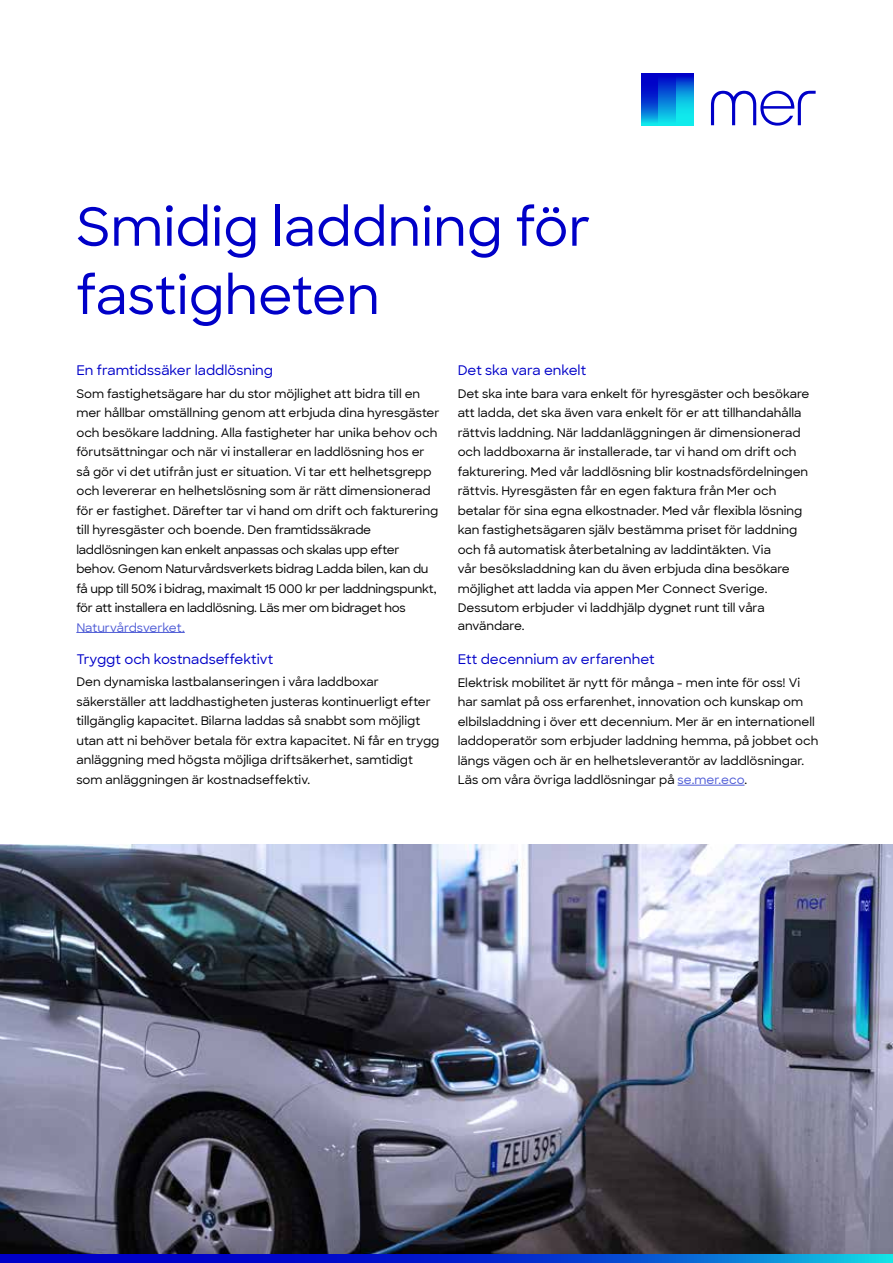
<style>
.page{position:relative;width:893px;height:1263px;background:#fff}
.page>*{position:absolute;margin:0;border:0;box-sizing:border-box;transform-origin:0 0}
.t1{font:500 52.5px/68.2px "Sharp Sans";color:#0000c8}
.t2{font:500 13.5px "Sharp Sans";color:#0000c8}
.t3{font:500 12px/19.5px "Sharp Sans";color:#000}
.t4{font:500 12px "Sharp Sans";letter-spacing:-.01em;color:#4f5cd6}
.s1{color:#4f5cd6}
</style>
<div class="page">
<hr style="left:76px;top:632px;width:109px;height:1px;background:#4f5cd6">
<hr style="left:678px;top:785px;width:66px;height:1px;background:#4f5cd6">
<svg style="left:641px;top:73px;width:18px;height:52px"></svg>
<div style="left:659px;top:73px;width:17px;height:52px;background:linear-gradient(to bottom,#0000c6,#10e9ec)"></div>
<svg style="left:676px;top:73px;width:18px;height:52px"></svg>
<svg style="left:711px;top:91px;width:105px;height:35px"></svg>
<img style="left:0;top:844px;width:893px;height:410px">
<svg style="left:0;top:1254px;width:893px;height:9px;background:#0438cf"></svg>
<h1 class="t1" style="left:76px;top:190px;width:516px">Smidig laddning för fastigheten</h1>
<p class="t2" style="left:76px;top:360px;width:198px">En framtidssäker laddlösning</p>
<p class="t3" style="left:76px;top:383px;width:365px">Som fastighetsägare har du stor möjlighet att bidra till en mer hållbar omställning genom att erbjuda dina hyresgäster och besökare laddning. Alla fastigheter har unika behov och förutsättningar och när vi installerar en laddlösning hos er så gör vi det utifrån just er situation. Vi tar ett helhetsgrepp och levererar en helhetslösning som är rätt dimensionerad för er fastighet. Därefter tar vi hand om drift och fakturering till hyresgäster och boende. Den framtidssäkrade laddlösningen kan enkelt anpassas och skalas upp efter behov. Genom Naturvårdsverkets bidrag Ladda bilen, kan du få upp till 50% i bidrag, maximalt 15 000 kr per laddningspunkt, för att installera en laddlösning. Läs mer om bidraget hos</p>
<p class="t4" style="left:76px;top:618px;width:110px">Naturvårdsverket.</p>
<p class="t2" style="left:76px;top:649px;width:199px">Tryggt och kostnadseffektivt</p>
<p class="t3" style="left:76px;top:672px;width:365px">Den dynamiska lastbalanseringen i våra laddboxar säkerställer att laddhastigheten justeras kontinuerligt efter tillgänglig kapacitet. Bilarna laddas så snabbt som möjligt utan att ni behöver betala för extra kapacitet. Ni får en trygg anläggning med högsta möjliga driftsäkerhet, samtidigt som anläggningen är kostnadseffektiv.</p>
<p class="t2" style="left:458px;top:360px;width:130px">Det ska vara enkelt</p>
<p class="t3" style="left:458px;top:383px;width:353px">Det ska inte bara vara enkelt för hyresgäster och besökare att ladda, det ska även vara enkelt för er att tillhandahålla rättvis laddning. När laddanläggningen är dimensionerad och laddboxarna är installerade, tar vi hand om drift och fakturering. Med vår laddlösning blir kostnadsfördelningen rättvis. Hyresgästen får en egen faktura från Mer och betalar för sina egna elkostnader. Med vår flexibla lösning kan fastighetsägaren själv bestämma priset för laddning och få automatisk återbetalning av laddintäkten. Via<br>vår besöksladdning kan du även erbjuda dina besökare möjlighet att ladda via appen Mer Connect Sverige.<br>Dessutom erbjuder vi laddhjälp dygnet runt till våra</p>
<p class="t3" style="left:458px;top:615px;width:68px">användare.</p>
<p class="t2" style="left:458px;top:649px;width:198px">Ett decennium av erfarenhet</p>
<p class="t3" style="left:458px;top:672px;width:362px">Elektrisk mobilitet är nytt för många - men inte för oss! Vi har samlat på oss erfarenhet, innovation och kunskap om elbilsladdning i över ett decennium. Mer är en internationell laddoperatör som erbjuder laddning hemma, på jobbet och längs vägen och är en helhetsleverantör av laddlösningar.<br>Läs om våra övriga laddlösningar på <span class="s1">se.mer.eco</span>.</p>
</div>
